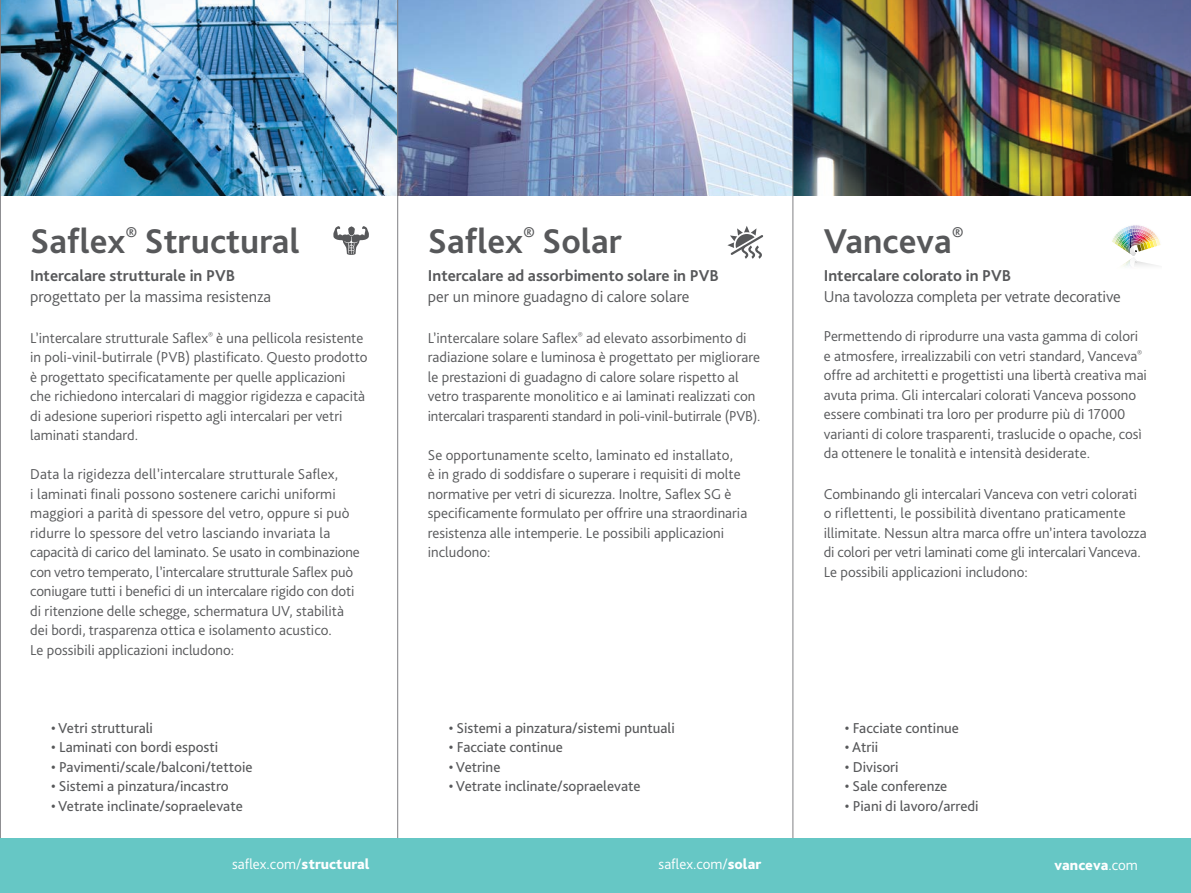
<style>
.page{position:relative;width:1191px;height:893px;background:#fff}
.page>*{position:absolute;margin:0;border:0;box-sizing:border-box;transform-origin:0 0}
.t1{font:700 36px "Bliss Pro";color:#57585a}
.Body_copy{font:300 16.5px/21px "Bliss Pro";letter-spacing:-.01em;color:#57585a}
.Body_copy-2{font:700 16.5px/21px "Bliss Pro";color:#57585a}
.Body_copy-3{font:300 15px/19.5px "Bliss Pro";color:#57585a}
.Body_copy-4{font:15px "Bliss Pro";color:#57585a}
.t2{font:300 15px "Bliss Pro";color:#fff}
.t3{font:800 15px "Bliss Pro";color:#fff}
.s1{font-weight:700}
.s2{font-weight:300}
.s3{font-weight:800}
</style>
<div class="page">
<img style="left:1px;top:0;width:791px;height:196px">
<img style="left:793px;top:0;width:398px;height:196px">
<hr style="left:397px;top:0;width:1px;height:893px;background:#808083">
<hr style="left:0;top:0;width:1px;height:893px;background:#808083">
<hr style="left:792px;top:0;width:1px;height:893px;background:#808083">
<div style="left:0;top:839px;width:1191px;height:54px;background:#66c7c5"></div>
<svg style="left:727px;top:226px;width:36px;height:33px"></svg>
<svg style="left:333px;top:226px;width:36px;height:29px"></svg>
<img style="left:1112px;top:225px;width:49px;height:42px">
<p class="t1" style="left:30px;top:219px;width:271px">Saflex<sup>®</sup> Structural</p>
<p class="Body_copy" style="left:30px;top:265px;width:242px"><span class="s1">Intercalare strutturale in PVB </span>progettato per la massima resistenza</p>
<p class="Body_copy-3" style="left:30px;top:328px;width:339px">L’intercalare strutturale Saflex<sup>®</sup> è una pellicola resistente in poli-vinil-butirrale (PVB) plastificato. Questo prodotto è progettato specificatamente per quelle applicazioni che richiedono intercalari di maggior rigidezza e capacità di adesione superiori rispetto agli intercalari per vetri laminati standard.</p>
<p class="Body_copy-3" style="left:30px;top:464px;width:331px">Data la rigidezza dell’intercalare strutturale Saflex,<br>i laminati finali possono sostenere carichi uniformi maggiori a parità di spessore del vetro, oppure si può ridurre lo spessore del vetro lasciando invariata la capacità di carico del laminato. Se usato in combinazione con vetro temperato, l’intercalare strutturale Saflex può coniugare tutti i benefici di un intercalare rigido con doti di ritenzione delle schegge, schermatura UV, stabilità dei bordi, trasparenza ottica e isolamento acustico.<br>Le possibili applicazioni includono:</p>
<p class="Body_copy-4" style="left:51px;top:718px;width:103px">• Vetri strutturali</p>
<p class="Body_copy-4" style="left:51px;top:738px;width:169px">• Laminati con bordi esposti</p>
<p class="Body_copy-4" style="left:51px;top:757px;width:203px">• Pavimenti/scale/balconi/tettoie</p>
<p class="Body_copy-4" style="left:51px;top:777px;width:179px">• Sistemi a pinzatura/incastro</p>
<p class="Body_copy-4" style="left:51px;top:796px;width:193px">• Vetrate inclinate/sopraelevate</p>
<p class="t1" style="left:428px;top:219px;width:196px">Saflex<sup>®</sup> Solar</p>
<p class="Body_copy-2" style="left:428px;top:265px;width:292px">Intercalare ad assorbimento solare in PVB <span class="s2">per un minore guadagno di calore solare</span></p>
<p class="Body_copy-3" style="left:428px;top:328px;width:334px">L’intercalare solare Saflex<sup>®</sup> ad elevato assorbimento di radiazione solare e luminosa è progettato per migliorare le prestazioni di guadagno di calore solare rispetto al vetro trasparente monolitico e ai laminati realizzati con intercalari trasparenti standard in poli-vinil-butirrale (PVB).</p>
<p class="Body_copy-3" style="left:428px;top:445px;width:321px">Se opportunamente scelto, laminato ed installato,<br>è in grado di soddisfare o superare i requisiti di molte normative per vetri di sicurezza. Inoltre, Saflex SG è specificamente formulato per offrire una straordinaria resistenza alle intemperie. Le possibili applicazioni includono:</p>
<p class="Body_copy-4" style="left:449px;top:718px;width:227px">• Sistemi a pinzatura/sistemi puntuali</p>
<p class="Body_copy-4" style="left:449px;top:738px;width:116px">• Facciate continue</p>
<p class="Body_copy-4" style="left:449px;top:757px;width:53px">• Vetrine</p>
<p class="Body_copy-4" style="left:449px;top:777px;width:193px">• Vetrate inclinate/sopraelevate</p>
<p class="t1" style="left:824px;top:219px;width:141px">Vanceva<sup>®</sup></p>
<p class="Body_copy" style="left:824px;top:265px;width:298px"><span class="s1">Intercalare colorato in PVB<br></span>Una tavolozza completa per vetrate decorative</p>
<p class="Body_copy-3" style="left:824px;top:326px;width:325px">Permettendo di riprodurre una vasta gamma di colori e atmosfere, irrealizzabili con vetri standard, Vanceva<sup>® </sup>offre ad architetti e progettisti una libertà creativa mai avuta prima. Gli intercalari colorati Vanceva possono essere combinati tra loro per produrre più di 17000 varianti di colore trasparenti, traslucide o opache, così da ottenere le tonalità e intensità desiderate.</p>
<p class="Body_copy-3" style="left:824px;top:484px;width:324px">Combinando gli intercalari Vanceva con vetri colorati o riflettenti, le possibilità diventano praticamente illimitate. Nessun altra marca offre un’intera tavolozza di colori per vetri laminati come gli intercalari Vanceva.<br>Le possibili applicazioni includono:</p>
<p class="Body_copy-4" style="left:845px;top:719px;width:116px">• Facciate continue</p>
<p class="Body_copy-4" style="left:845px;top:738px;width:35px">• Atrii</p>
<p class="Body_copy-4" style="left:845px;top:758px;width:55px">• Divisori</p>
<p class="Body_copy-4" style="left:845px;top:777px;width:104px">• Sale conferenze</p>
<p class="Body_copy-4" style="left:845px;top:797px;width:135px">• Piani di lavoro/arredi</p>
<p class="t2" style="left:232px;top:855px;width:139px">saflex.com/<span class="s3">structural</span></p>
<p class="t2" style="left:658px;top:855px;width:104px">saflex.com/<span class="s3">solar</span></p>
<p class="t3" style="left:1054px;top:855px;width:85px">vanceva<span class="s2">.com</span></p>
</div>
